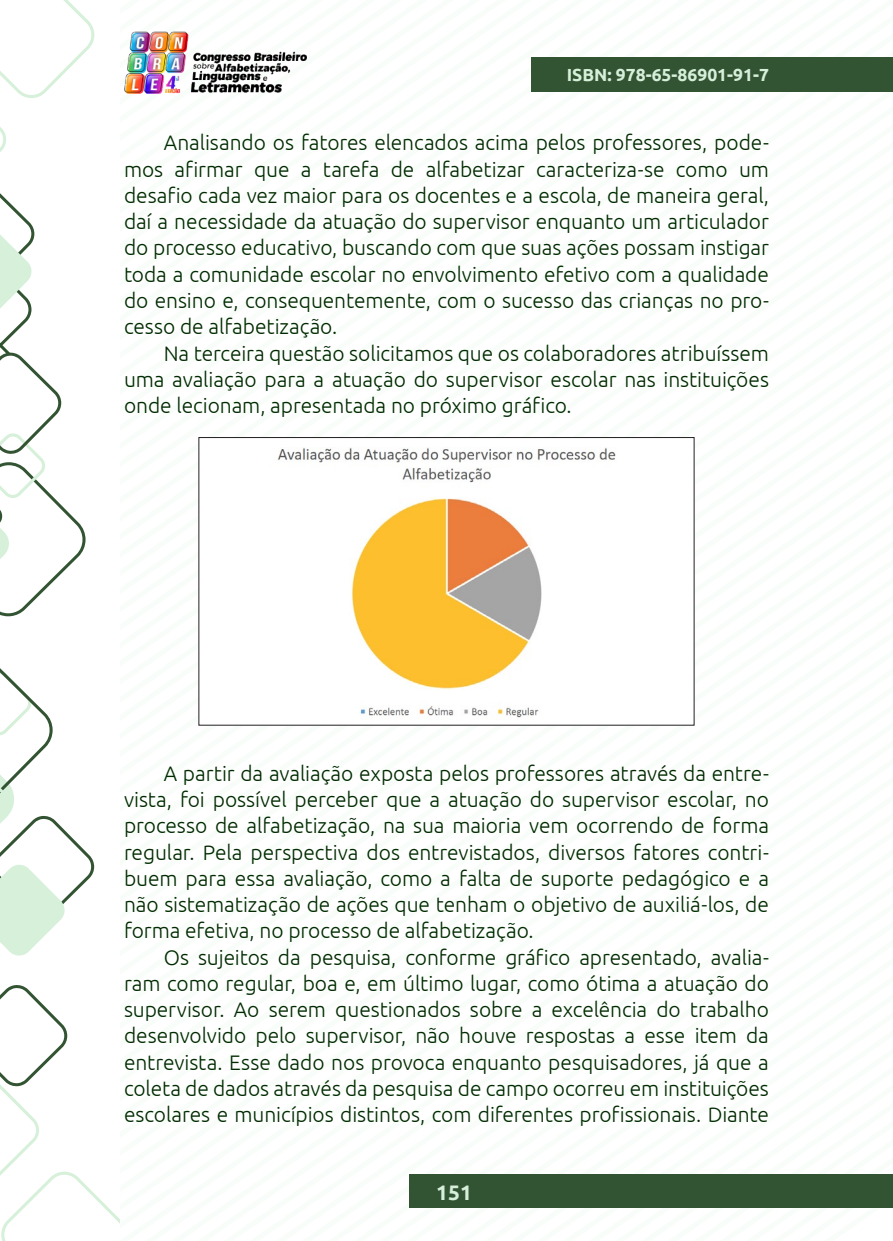
<style>
.page{position:relative;width:893px;height:1241px;background:#fff}
.page>*{position:absolute;margin:0;border:0;box-sizing:border-box;transform-origin:0 0}
._8_CORPO{font:300 21px/26.2px "Ubuntu";letter-spacing:-.005em;color:#002b00;text-align:justify}
.t1{font:700 21px "Ubuntu";color:#d6efda}
.t2{font:700 17.5px "Ubuntu";color:#d6efda}
</style>
<div class="page">
<div style="left:410px;top:1174px;width:483px;height:33px;background:#335433"></div>
<img style="left:124px;top:31px;width:182px;height:62px">
<div style="left:532px;top:57px;width:361px;height:35px;background:#335433"></div>
<svg style="left:0;top:985px;width:119px;height:255px"></svg>
<svg style="left:0;top:0;width:94px;height:616px"></svg>
<svg style="left:0;top:668px;width:94px;height:288px"></svg>
<img style="left:277px;top:447px;width:339px;height:271px">
<div style="left:198px;top:437px;width:496px;height:288px;border:1px solid #231f20"></div>
<p class="t2" style="left:567px;top:64px;width:204px">ISBN: 978-65-86901-91-7</p>
<p class="_8_CORPO" style="left:124px;top:129px;width:646px;text-indent:40px">Analisando os fatores elencados acima pelos professores, pode&shy;mos afirmar que a tarefa de alfabetizar caracteriza-se como um desafio cada vez maior para os docentes e a escola, de maneira geral, daí a necessidade da atuação do supervisor enquanto um articulador do processo educativo, buscando com que suas ações possam instigar toda a comunidade escolar no envolvimento efetivo com a qualidade do ensino e, consequentemente, com o sucesso das crianças no pro&shy;cesso de alfabetização.</p>
<p class="_8_CORPO" style="left:124px;top:339px;width:646px;text-indent:40px">Na terceira questão solicitamos que os colaboradores atribuíssem uma avaliação para a atuação do supervisor escolar nas instituições onde lecionam, apresentada no próximo gráfico.</p>
<p class="_8_CORPO" style="left:124px;top:759px;width:646px;text-indent:40px">A partir da avaliação exposta pelos professores através da entre&shy;vista, foi possível perceber que a atuação do supervisor escolar, no processo de alfabetização, na sua maioria vem ocorrendo de forma regular. Pela perspectiva dos entrevistados, diversos fatores contri&shy;buem para essa avaliação, como a falta de suporte pedagógico e a não sistematização de ações que tenham o objetivo de auxiliá-los, de forma efetiva, no processo de alfabetização.</p>
<p class="_8_CORPO" style="left:124px;top:943px;width:646px;text-indent:40px">Os sujeitos da pesquisa, conforme gráfico apresentado, avalia&shy;ram como regular, boa e, em último lugar, como ótima a atuação do supervisor. Ao serem questionados sobre a excelência do trabalho desenvolvido pelo supervisor, não houve respostas a esse item da entrevista. Esse dado nos provoca enquanto pesquisadores, já que a coleta de dados através da pesquisa de campo ocorreu em instituições escolares e municípios distintos, com diferentes profissionais. Diante</p>
<p class="t1" style="left:436px;top:1178px;width:37px">151</p>
</div>
